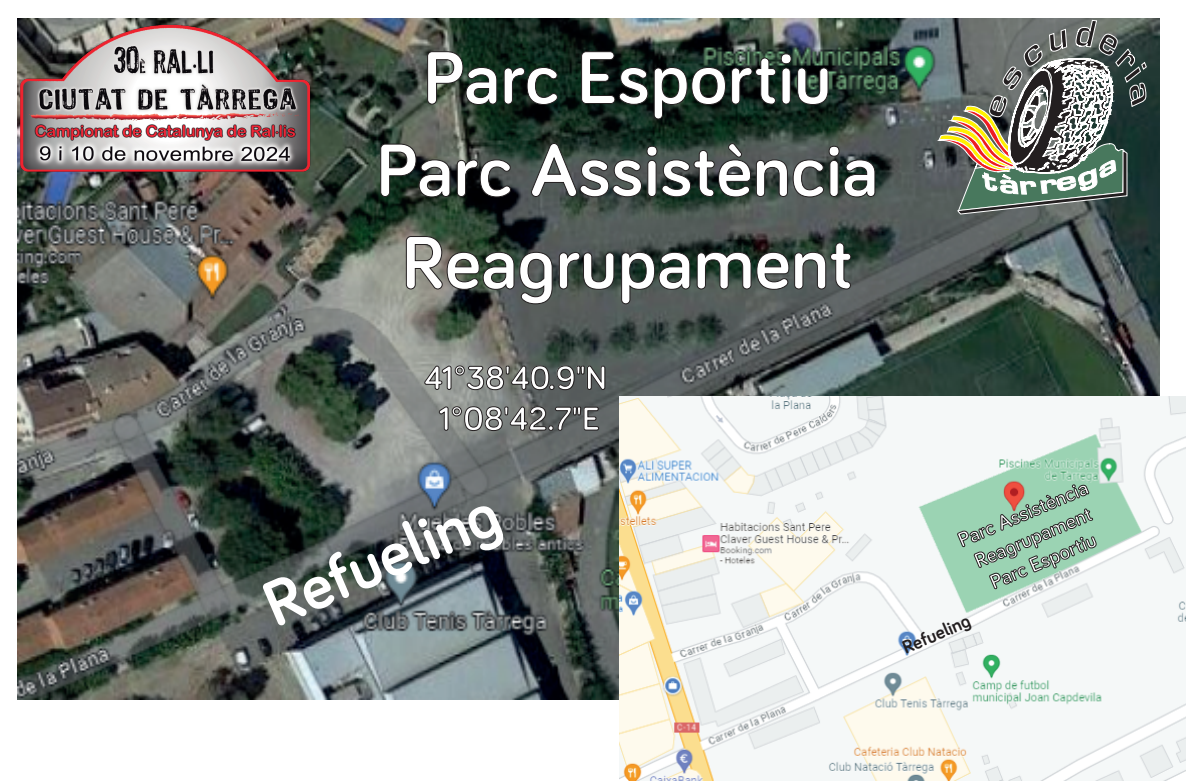
<style>
.page{position:relative;width:1191px;height:783px;background:#fff}
.page>*{position:absolute;margin:0;border:0;box-sizing:border-box;transform-origin:0 0}
.t1{font:700 77px/92.4px "Bariol";color:#fff;text-align:center}
.t2{font:700 66.2px "Bariol";color:#fff}
.t3{font:700 34px/40.8px "Bariol";color:#fff;text-align:center}
.t4{font:700 21.4px/25.6px "Bariol";color:#fff;text-align:center}
.t5{font:700 19.2px "Bariol";color:#231f20}
</style>
<div class="page">
<img style="left:17px;top:18px;width:1143px;height:681px">
<img style="left:620px;top:397px;width:565px;height:383px">
<svg style="left:424px;top:365px;width:181px;height:25px;background:#636764"></svg>
<svg style="left:439px;top:406px;width:160px;height:25px;background:#636664"></svg>
<svg style="left:426px;top:51px;width:132px;height:54px;background:#223729"></svg>
<svg style="left:580px;top:51px;width:249px;height:69px;background:#14271e"></svg>
<svg style="left:380px;top:143px;width:131px;height:55px;background:#2f3732"></svg>
<svg style="left:530px;top:142px;width:346px;height:56px;background:#3a4541"></svg>
<svg style="left:405px;top:235px;width:447px;height:70px;background:#424c46"></svg>
<svg style="left:956px;top:483px;width:141px;height:107px;background:#95baa2"></svg>
<img style="left:17px;top:18px;width:298px;height:154px">
<svg style="left:914px;top:18px;width:233px;height:197px;background:#6f776f"></svg>
<p class="t1" style="left:376px;top:29px;width:504px">Parc Esportiu<br>Parc Assistència<br>Reagrupament</p>
<p class="t3" style="left:424px;top:356px;width:185px">41°38'40.9"N<br>1°08'42.7"E</p>
<p class="t2" style="left:249px;top:565px;width:250px;rotate:-23deg">Refueling</p>
<p class="t4" style="left:953px;top:528px;width:141px;rotate:-23deg">Parc Assistència<br>Reagrupament<br>Parc Esportiu</p>
<p class="t5" style="left:898px;top:635px;width:74px;rotate:-23deg">Refueling</p>
</div>
